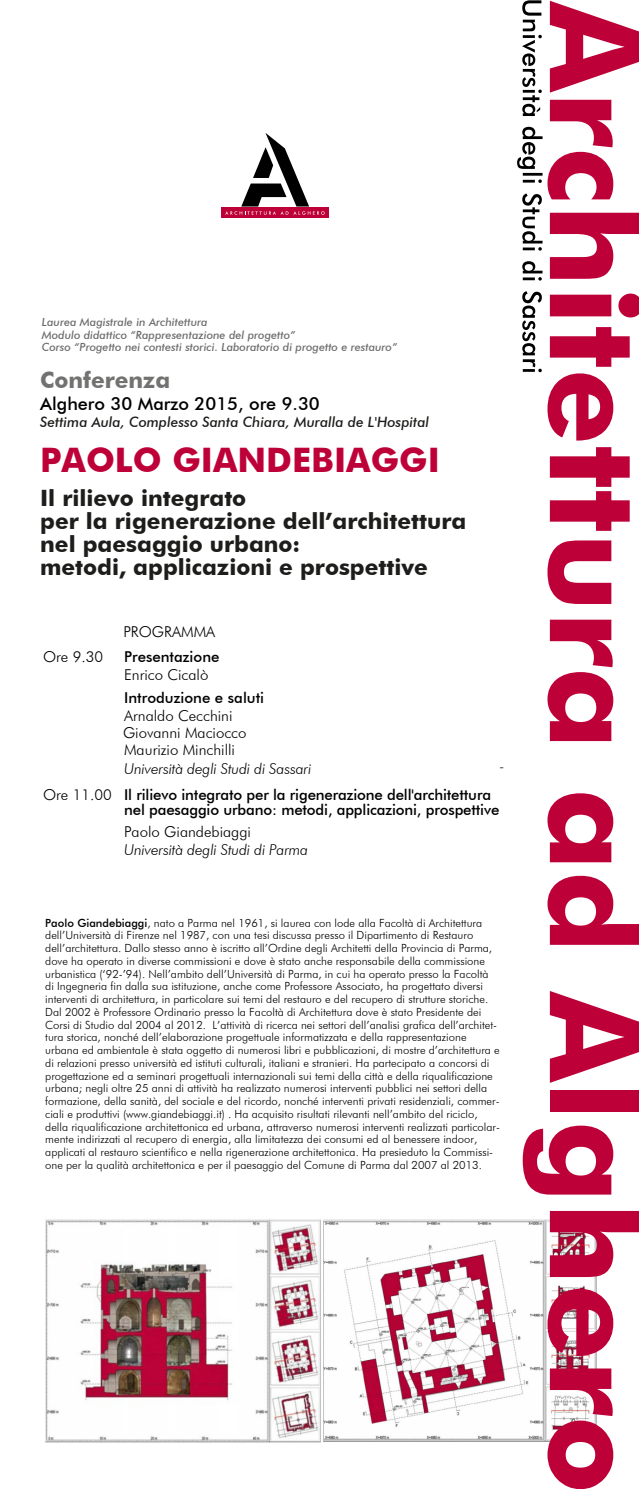
<style>
.page{position:relative;width:639px;height:1489px;background:#fff}
.page>*{position:absolute;margin:0;border:0;box-sizing:border-box;transform-origin:0 0}
.t1{font:700 33.75px "Futura BT";color:#be0039}
.t2{font:700 22.5px/23.2px "Futura BT";color:#1d1d1b}
.t3{font:700 22.5px "Futura BT";color:#727271}
.t4{font:500 18px "Futura BT";color:#010000}
.t5{font:500 15px/26.2px "Futura BT";letter-spacing:-.01em;color:#000}
.t6{font:300 15px/17.5px "Futura BT";color:#000}
.t7{font:italic 300 15px "Futura BT";letter-spacing:-.015em;color:#000}
.t8{font:italic 500 14.25px "Futura BT";color:#1d1d1b}
.t9{font:300 11.25px/12.8px "Futura BT";color:#000}
.t10{font:italic 500 11.25px/12.8px "Futura BT";color:#6d6d6d}
.s1{font-weight:300;font-style:italic}
.s2{font-weight:300}
.s3{font-weight:500}
</style>
<div class="page">
<img style="left:323px;top:1219px;width:274px;height:223px">
<div style="left:221px;top:208px;width:108px;height:10px;background:#be0039"></div>
<svg style="left:225px;top:133px;width:99px;height:82px"></svg>
<svg style="left:517px;top:0;width:121px;height:441px"></svg>
<svg style="left:549px;top:447px;width:80px;height:84px"></svg>
<svg style="left:547px;top:540px;width:64px;height:64px"></svg>
<svg style="left:547px;top:620px;width:66px;height:121px"></svg>
<svg style="left:547px;top:793px;width:66px;height:69px"></svg>
<svg style="left:547px;top:876px;width:91px;height:69px"></svg>
<svg style="left:549px;top:991px;width:89px;height:92px"></svg>
<div style="left:549px;top:1090px;width:89px;height:22px;background:#be0039"></div>
<svg style="left:549px;top:1211px;width:89px;height:66px"></svg>
<svg style="left:547px;top:1289px;width:66px;height:67px"></svg>
<svg style="left:547px;top:1368px;width:66px;height:121px"></svg>
<svg style="left:522px;top:1125px;width:91px;height:69px"></svg>
<img style="left:45px;top:1219px;width:276px;height:224px">
<p class="t10" style="left:42px;top:315px;width:357px">Laurea Magistrale in Architettura<br>Modulo didattico “Rappresentazione del progetto”<br>Corso “Progetto nei contesti storici. Laboratorio di progetto e restauro”</p>
<h2 class="t3" style="left:40px;top:366px;width:132px">Conferenza</h2>
<h3 class="t4" style="left:40px;top:392px;width:281px">Alghero 30 Marzo 2015, ore 9.30</h3>
<p class="t8" style="left:40px;top:413px;width:390px">Settima Aula, Complesso Santa Chiara, Muralla de L'Hospital</p>
<h1 class="t1" style="left:40px;top:439px;width:401px">PAOLO GIANDEBIAGGI</h1>
<h2 class="t2" style="left:40px;top:486px;width:427px">Il rilievo integrato<br>per la rigenerazione dell’architettura nel paesaggio urbano:<br>metodi, applicazioni e prospettive</h2>
<h3 class="t6" style="left:123px;top:623px;width:93px">PROGRAMMA</h3>
<h3 class="t6" style="left:43px;top:648px;width:61px">Ore 9.30</h3>
<h3 class="t5" style="left:124px;top:644px;width:97px">Presentazione</h3>
<h3 class="t5" style="left:124px;top:684px;width:141px">Introduzione e saluti</h3>
<h3 class="t6" style="left:123px;top:707px;width:125px">Arnaldo Cecchini<br>Giovanni Maciocco</h3>
<h3 class="t5" style="left:43px;top:755px;width:449px;text-indent:81px"><span class="s1">Università degli Studi di Sassari<br></span><span class="s2">Ore 11.00</span> Il rilievo integrato per la rigenerazione dell'architettura</h3>
<h3 class="t5" style="left:124px;top:797px;width:376px">nel paesaggio urbano: metodi, applicazioni, prospettive</h3>
<h3 class="t6" style="left:124px;top:823px;width:128px">Paolo Giandebiaggi</h3>
<h3 class="t7" style="left:124px;top:841px;width:185px">Università degli Studi di Parma</h3>
<h3 class="t6" style="left:124px;top:666px;width:86px">Enrico Cicalò</h3>
<h3 class="t6" style="left:124px;top:741px;width:112px">Maurizio Minchilli</h3>
<h3 class="t7" style="left:499px;top:757px;width:6px">-</h3>
<p class="t9" style="left:45px;top:916px;width:456px"><span class="s3">Paolo Giandebiaggi</span>, nato a Parma nel 1961, si laurea con lode alla Facoltà di Architettura dell’Università di Firenze nel 1987, con una tesi discussa presso il Dipartimento di Restauro dell’architettura. Dallo stesso anno è iscritto all’Ordine degli Architetti della Provincia di Parma, dove ha operato in diverse commissioni e dove è stato anche responsabile della commissione urbanistica (‘92-’94). Nell’ambito dell’Università di Parma, in cui ha operato presso la Facoltà di Ingegneria fin dalla sua istituzione, anche come Professore Associato, ha progettato diversi interventi di architettura, in particolare sui temi del restauro e del recupero di strutture storiche.<br>Dal 2002 è Professore Ordinario presso la Facoltà di Architettura dove è stato Presidente dei Corsi di Studio dal 2004 al 2012. L’attività di ricerca nei settori dell’analisi grafica dell’architet&shy;tura storica, nonché dell’elaborazione progettuale informatizzata e della rappresentazione urbana ed ambientale è stata oggetto di numerosi libri e pubblicazioni, di mostre d’architettura e di relazioni presso università ed istituti culturali, italiani e stranieri. Ha partecipato a concorsi di progettazione ed a seminari progettuali internazionali sui temi della città e della riqualificazione urbana; negli oltre 25 anni di attività ha realizzato numerosi interventi pubblici nei settori della formazione, della sanità, del sociale e del ricordo, nonché interventi privati residenziali, commer&shy;ciali e produttivi (www.giandebiaggi.it) . Ha acquisito risultati rilevanti nell’ambito del riciclo, della riqualificazione architettonica ed urbana, attraverso numerosi interventi realizzati particolar&shy;mente indirizzati al recupero di energia, alla limitatezza dei consumi ed al benessere indoor, applicati al restauro scientifico e nella rigenerazione architettonica. Ha presieduto la Commissi&shy;one per la qualità architettonica e per il paesaggio del Comune di Parma dal 2007 al 2013.</p>
</div>
